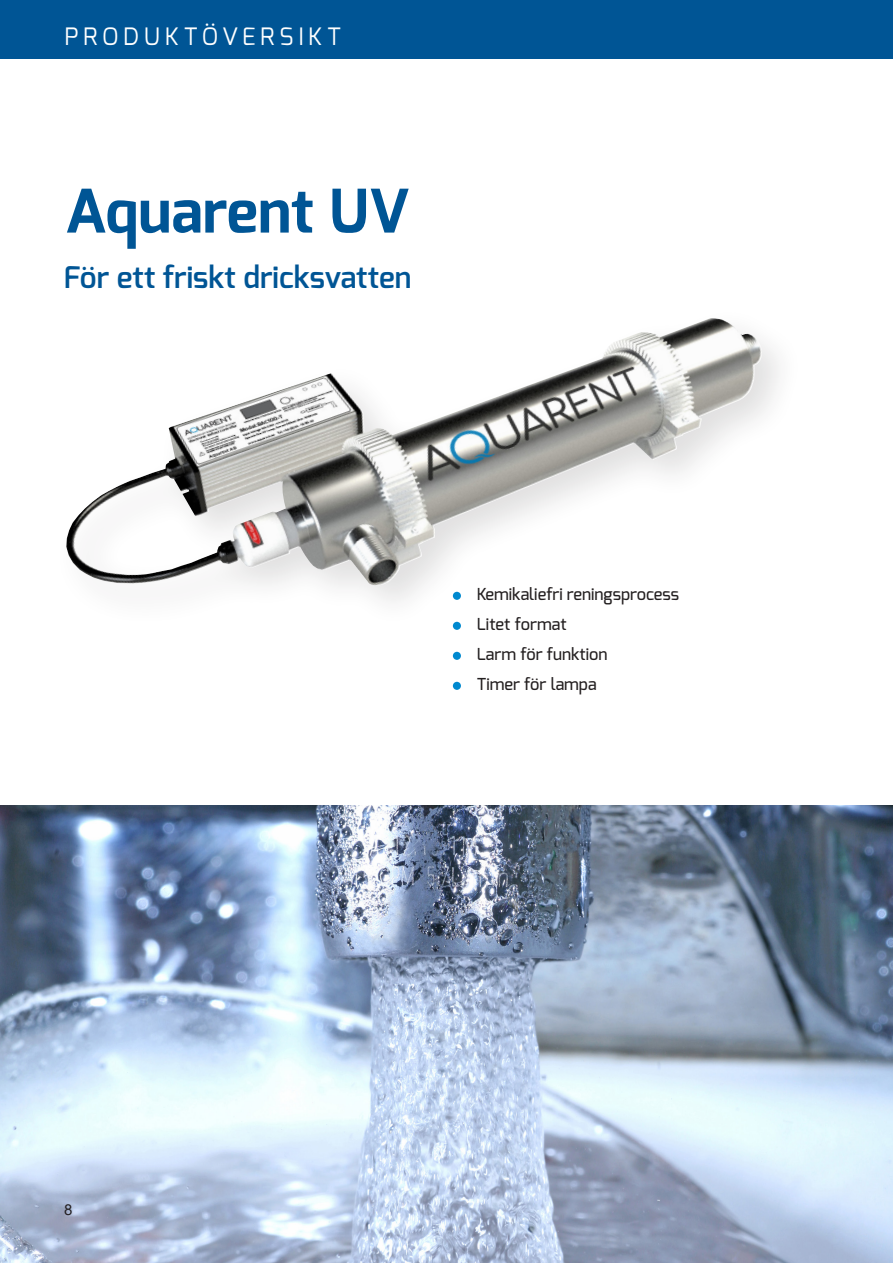
<style>
.page{position:relative;width:893px;height:1263px;background:#fff}
.page>*{position:absolute;margin:0;border:0;box-sizing:border-box;transform-origin:0 0}
.Rubrik_nivå_2{font:700 60px "Exo";color:#005595}
.rubrik_bå_demi_24{font:600 30px "Exo";color:#005595}
.t1{font:24px "Exo";letter-spacing:.2em;color:#fff}
.Bullets_Framsida{font:500 16.5px "Exo";color:#231f20}
.t2{font:15px "Arial";color:#231f20}
</style>
<div class="page">
<div style="left:0;top:0;width:893px;height:59px;background:#005595"></div>
<div style="left:453px;top:652px;width:8px;height:8px;background:#0089cf;border-radius:50%"></div>
<div style="left:453px;top:682px;width:8px;height:8px;background:#0089cf;border-radius:50%"></div>
<img style="left:0;top:806px;width:893px;height:457px">
<img style="left:66px;top:318px;width:696px;height:268px">
<h3 class="t1" style="left:65px;top:21px;width:278px">PRODUKTÖVERSIKT</h3>
<p class="Rubrik_nivå_2" style="left:65px;top:172px;width:346px">Aquarent UV</p>
<p class="rubrik_bå_demi_24" style="left:64px;top:257px;width:349px">För ett friskt dricksvatten</p>
<p class="Bullets_Framsida" style="left:477px;top:583px;width:204px">Kemikaliefri reningsprocess</p>
<p class="Bullets_Framsida" style="left:477px;top:613px;width:91px">Litet format</p>
<p class="Bullets_Framsida" style="left:477px;top:643px;width:132px">Larm för funktion</p>
<p class="Bullets_Framsida" style="left:477px;top:673px;width:121px">Timer för lampa</p>
<p class="t2" style="left:64px;top:1200px;width:10px">8</p>
</div>
